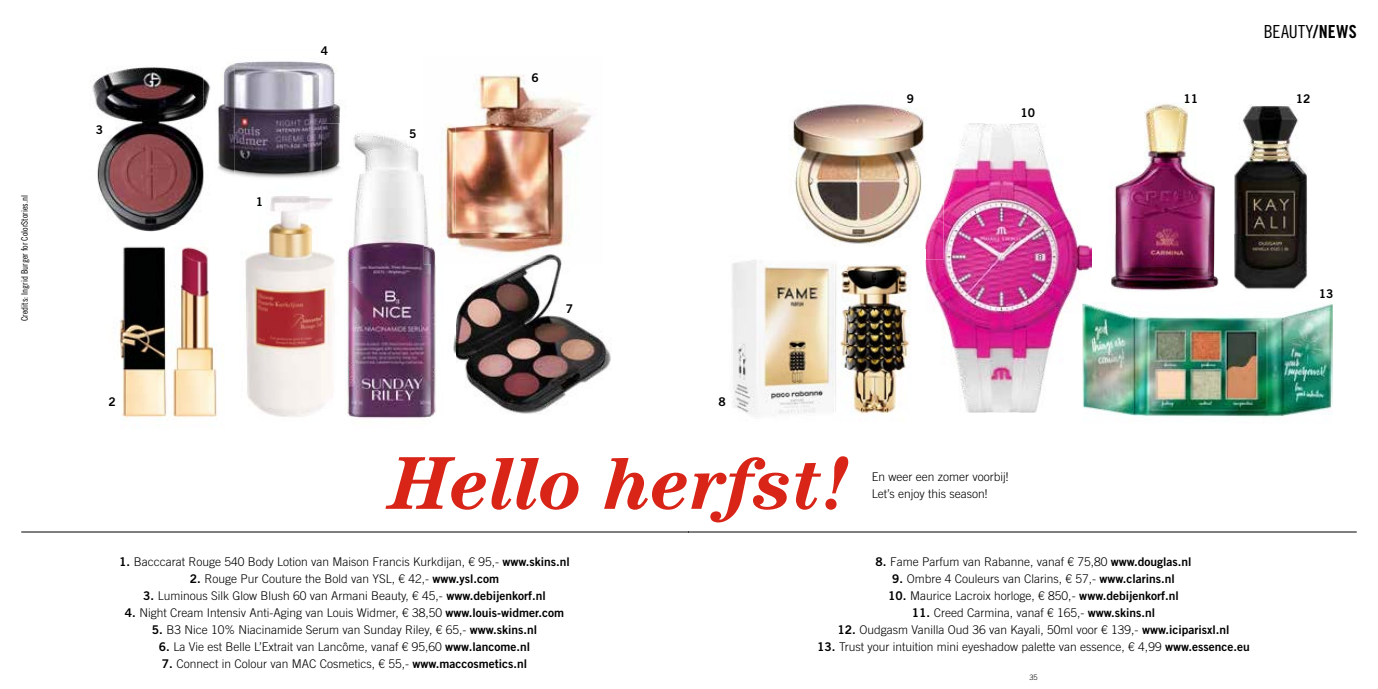
<style>
.page{position:relative;width:1378px;height:689px;background:#fff}
.page>*{position:absolute;margin:0;border:0;box-sizing:border-box;transform-origin:0 0}
.t1{font:italic 700 75px "Century Std";color:#d92418}
.t2{font:18px "Trade Gothic LT Std Cn 18";letter-spacing:.01em;color:#000}
.t3{font:300 12px/17px "Trade Gothic LT Std";color:#000}
.t4{font:12px "Trade Gothic LT Std Bd 2";color:#000}
.t5{font:9px "Trade Gothic LT Std Cn 18";color:#000}
.t6{font:300 7.5px "Trade Gothic LT Std";color:#000}
.s1{font-family:"Trade Gothic LT Std Bd Cn 20"}
.s2{font-family:"Trade Gothic LT Std Bd 2";font-weight:400}
</style>
<div class="page">
<img style="left:455px;top:74px;width:137px;height:160px">
<hr style="left:21px;top:531px;width:668px;height:1px;background:#000">
<img style="left:349px;top:133px;width:83px;height:285px">
<img style="left:424px;top:124px;width:31px;height:140px">
<img style="left:119px;top:246px;width:105px;height:174px">
<img style="left:455px;top:264px;width:156px;height:150px">
<img style="left:455px;top:234px;width:115px;height:30px">
<img style="left:432px;top:234px;width:23px;height:182px">
<img style="left:234px;top:61px;width:107px;height:117px">
<img style="left:322px;top:123px;width:32px;height:61px">
<img style="left:245px;top:196px;width:104px;height:221px">
<svg style="left:322px;top:183px;width:27px;height:1px"></svg>
<img style="left:92px;top:64px;width:142px;height:168px">
<img style="left:225px;top:184px;width:9px;height:48px">
<hr style="left:689px;top:531px;width:667px;height:1px;background:#000">
<img style="left:925px;top:123px;width:157px;height:289px">
<img style="left:792px;top:104px;width:133px;height:141px">
<img style="left:925px;top:123px;width:18px;height:136px">
<img style="left:1234px;top:105px;width:73px;height:129px">
<img style="left:731px;top:260px;width:180px;height:155px">
<img style="left:1114px;top:103px;width:101px;height:131px">
<img style="left:1091px;top:247px;width:241px;height:170px">
<img style="left:1082px;top:245px;width:9px;height:164px">
<img style="left:1094px;top:234px;width:227px;height:68px">
<img style="left:1215px;top:234px;width:18px;height:67px">
<p class="t5" style="left:19px;top:321px;width:127px;rotate:-90deg">Credits: Ingrid Burger for ColorStories.nl</p>
<p class="t4" style="left:96px;top:122px;width:9px">3</p>
<p class="t4" style="left:109px;top:394px;width:9px">2</p>
<p class="t4" style="left:256px;top:195px;width:9px">1</p>
<p class="t4" style="left:321px;top:44px;width:9px">4</p>
<p class="t4" style="left:409px;top:127px;width:9px">5</p>
<p class="t4" style="left:531px;top:70px;width:9px">6</p>
<h2 class="t2" style="left:1263px;top:21px;width:94px">BEAUTY<span class="s1">/NEWS</span></h2>
<p class="t4" style="left:907px;top:91px;width:9px">9</p>
<p class="t4" style="left:1296px;top:91px;width:16px">12</p>
<p class="t4" style="left:1183px;top:91px;width:16px">11</p>
<p class="t4" style="left:1020px;top:105px;width:16px">10</p>
<p class="t4" style="left:566px;top:301px;width:9px">7</p>
<p class="t4" style="left:718px;top:394px;width:9px">8</p>
<h1 class="t1" style="left:390px;top:439px;width:462px">Hello herfst!</h1>
<p class="t3" style="left:872px;top:468px;width:138px">En weer een zomer voorbij!<br>Let’s enjoy this season!</p>
<p class="t4" style="left:1319px;top:286px;width:16px">13</p>
<p class="t3" style="left:119px;top:553px;width:452px"><span class="s2">1.</span> Bacccarat Rouge 540 Body Lotion van Maison Francis Kurkdijan, € 95,- <span class="s2">www.skins.nl</span></p>
<p class="t3" style="left:190px;top:570px;width:311px"><span class="s2">2.</span> Rouge Pur Couture the Bold van YSL, € 42,- <span class="s2">www.ysl.com</span></p>
<p class="t3" style="left:143px;top:587px;width:404px"><span class="s2">3.</span> Luminous Silk Glow Blush 60 van Armani Beauty, € 45,- <span class="s2">www.debijenkorf.nl</span></p>
<p class="t3" style="left:125px;top:604px;width:441px"><span class="s2">4.</span> Night Cream Intensiv Anti-Aging van Louis Widmer, € 38,50 <span class="s2">www.louis-widmer.com</span></p>
<p class="t3" style="left:152px;top:621px;width:387px"><span class="s2">5.</span> B3 Nice 10% Niacinamide Serum van Sunday Riley, € 65,- <span class="s2">www.skins.nl</span></p>
<p class="t3" style="left:159px;top:638px;width:372px"><span class="s2">6.</span> La Vie est Belle L’Extrait van Lancôme, vanaf € 95,60 <span class="s2">www.lancome.nl</span></p>
<p class="t3" style="left:162px;top:655px;width:367px"><span class="s2">7.</span> Connect in Colour van MAC Cosmetics, € 55,- <span class="s2">www.maccosmetics.nl</span></p>
<p class="t3" style="left:875px;top:553px;width:318px"><span class="s2">8.</span> Fame Parfum van Rabanne, vanaf € 75,80 <span class="s2">www.douglas.nl</span></p>
<p class="t3" style="left:892px;top:570px;width:284px"><span class="s2">9.</span> Ombre 4 Couleurs van Clarins, € 57,- <span class="s2">www.clarins.nl</span></p>
<p class="t3" style="left:888px;top:587px;width:292px"><span class="s2">10.</span> Maurice Lacroix horloge, € 850,- <span class="s2">www.debijenkorf.nl</span></p>
<p class="t3" style="left:912px;top:604px;width:245px"><span class="s2">11.</span> Creed Carmina, vanaf € 165,- <span class="s2">www.skins.nl</span></p>
<p class="t3" style="left:837px;top:621px;width:394px"><span class="s2">12.</span> Oudgasm Vanilla Oud 36 van Kayali, 50ml voor € 139,- <span class="s2">www.iciparisxl.nl</span></p>
<p class="t3" style="left:817px;top:638px;width:434px"><span class="s2">13.</span> Trust your intuition mini eyeshadow palette van essence, € 4,99 <span class="s2">www.essence.eu</span></p>
<p class="t6" style="left:1029px;top:672px;width:10px">35</p>
</div>
